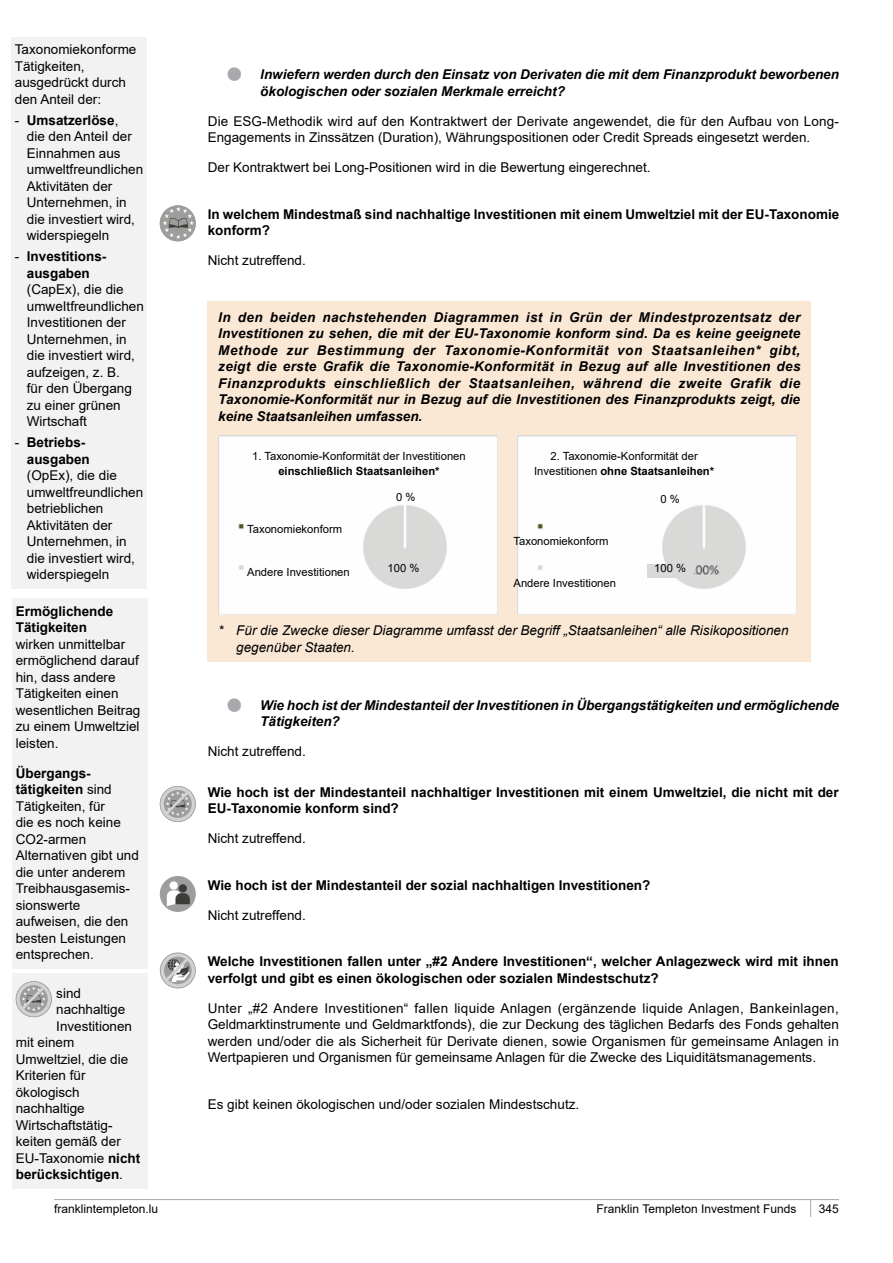
<style>
.page{position:relative;width:893px;height:1263px;background:#fff}
.page>*{position:absolute;margin:0;border:0;box-sizing:border-box;transform-origin:0 0}
.t1{font:13.5px/16.5px "Arial";color:#000}
.t2{font:italic 700 13.5px/16.5px "Arial";color:#000}
.t3{font:700 13.5px/16.5px "Arial";color:#000}
.t4{font:italic 13.5px/16.5px "Arial";color:#000}
.t5{font:12px "Arial";color:#000}
.t6{font:11.25px/15px "Arial";color:#000;text-align:center}
.t7{font:700 11.25px "Arial";color:#000}
.s1{font-weight:700}
.s2{font-weight:400}
.s3{color:#a7a9ac}
</style>
<div class="page">
<hr style="left:54px;top:1199px;width:785px;height:1px;background:#a7a9ac">
<svg style="left:810px;top:1200px;width:1px;height:17px"></svg>
<div style="left:208px;top:301px;width:603px;height:361px;background:#fae8d5"></div>
<img style="left:517px;top:435px;width:280px;height:179px">
<img style="left:218px;top:435px;width:280px;height:179px">
<svg style="left:160px;top:205px;width:36px;height:36px"></svg>
<div style="left:12px;top:37px;width:135px;height:552px;background:#f2f2f2"></div>
<div style="left:380px;top:564px;width:47px;height:13px;background:#d9d9d9"></div>
<div style="left:13px;top:598px;width:135px;height:371px;background:#f2f2f2"></div>
<svg style="left:160px;top:786px;width:36px;height:36px"></svg>
<div style="left:13px;top:974px;width:135px;height:215px;background:#f2f2f2"></div>
<svg style="left:16px;top:981px;width:36px;height:36px"></svg>
<div style="left:160px;top:876px;width:36px;height:36px;background:#9d9d9c;border-radius:50%"></div>
<svg style="left:167px;top:890px;width:23px;height:16px"></svg>
<div style="left:179px;top:884px;width:8px;height:8px;background:#3c3c3b;border-radius:50%"></div>
<div style="left:170px;top:881px;width:8px;height:9px;background:#fff;border-radius:50%"></div>
<svg style="left:160px;top:952px;width:36px;height:36px"></svg>
<svg style="left:161px;top:953px;width:34px;height:34px"></svg>
<div style="left:647px;top:564px;width:46px;height:13px;background:#d9d9d9"></div>
<p class="t1" style="left:15px;top:41px;width:123px">Taxonomiekonforme<br>Tätigkeiten, ausgedrückt durch den Anteil der:</p>
<p class="t1" style="left:27px;top:112px;width:118px;text-indent:-12px">- <span class="s1">Umsatzerlöse</span>,<br>die den AnteiI der<br>Einnahmen aus umweltfreundlichen<br>Aktivitäten der<br>Unternehmen, in die investiert wird, widerspiegeln</p>
<p class="t3" style="left:15px;top:248px;width:93px;text-align:center"><span class="s2">-</span> lnvestitions&shy;ausgaben</p>
<p class="t1" style="left:27px;top:281px;width:119px">(CapEx), die die umweItfreundlichen<br>Investitionen der<br>Unternehmen, in die investiert wird, aufzeigen, z. B.<br>für den Übergang zu einer grünen<br>Wirtschaft</p>
<p class="t3" style="left:27px;top:434px;width:65px;text-indent:-12px"><span class="s2">-</span> Betriebs&shy;ausgaben</p>
<p class="t1" style="left:27px;top:467px;width:118px">(OpEx), die die umweltfreundlichen betrieblichen<br>Aktivitäten der<br>Unternehmen, in die investiert wird, widerspiegeln</p>
<p class="t3" style="left:16px;top:603px;width:99px">Ermöglichende<br>Tätigkeiten</p>
<p class="t1" style="left:16px;top:636px;width:126px">wirken unmittelbar ermöglichend darauf hin, dass andere<br>Tätigkeiten einen wesentlichen Beitrag zu einem Umweltziel leisten.</p>
<p class="t1" style="left:16px;top:765px;width:125px"><span class="s1">Übergangs&shy;tätigkeiten</span> sind<br>Tätigkeiten, für<br>die es noch keine<br>CO2-armen<br>Alternativen gibt und die unter anderem<br>Treibhausgasemis&shy;sionswerte aufweisen, die den besten Leistungen entsprechen.</p>
<p class="t1" style="left:56px;top:984px;width:26px">sind</p>
<p class="t1" style="left:56px;top:1001px;width:71px">nachhaltige</p>
<p class="t1" style="left:56px;top:1017px;width:77px">Investitionen</p>
<p class="t1" style="left:16px;top:1034px;width:60px">mit einem</p>
<p class="t1" style="left:16px;top:1050px;width:114px">Umweltziel, die die</p>
<p class="t1" style="left:16px;top:1067px;width:71px">Kriterien für</p>
<p class="t1" style="left:16px;top:1083px;width:65px">ökologisch</p>
<p class="t1" style="left:16px;top:1100px;width:71px">nachhaltige</p>
<p class="t1" style="left:16px;top:1116px;width:98px">Wirtschaftstätig-</p>
<p class="t1" style="left:16px;top:1133px;width:107px">keiten gemäß der</p>
<p class="t1" style="left:16px;top:1149px;width:126px">EU-Taxonomie <span class="s1">nicht</span></p>
<p class="t3" style="left:16px;top:1166px;width:109px">berücksichtigen<span class="s2">.</span></p>
<p class="t2" style="left:260px;top:67px;width:580px;text-indent:-35px"><span class="s3">•</span> lnwiefern werden durch den Einsatz von Derivaten die mit dem Finanzprodukt beworbenen ökologischen oder sozialen Merkmale erreicht?</p>
<p class="t1" style="left:208px;top:113px;width:633px">Die ESG-Methodik wird auf den Kontraktwert der Derivate angewendet, die für den Aufbau von Long-<br>Engagements in Zinssätzen (Duration), Währungspositionen oder Credit Spreads eingesetzt werden.</p>
<p class="t1" style="left:208px;top:159px;width:444px">Der Kontraktwert bei Long-Positionen wird in die Bewertung eingerechnet.</p>
<p class="t3" style="left:208px;top:206px;width:633px">In welchem Mindestmaß sind nachhaltige Investitionen mit einem Umweltziel mit der EU-Taxonomie konform?</p>
<p class="t1" style="left:208px;top:252px;width:100px">Nicht zutreffend.</p>
<p class="t2" style="left:218px;top:309px;width:584px;text-align:justify">In den beiden nachstehenden Diagrammen ist in Grün der Mindestprozentsatz der Investitionen zu sehen, die mit der EU-Taxonomie konform sind. Da es keine geeignete Methode zur Bestimmung der Taxonomie-Konformität von Staatsanleihen* gibt, zeigt die erste Grafik die Taxonomie-Konformität in Bezug auf alle Investitionen des Finanzprodukts einschließlich der Staatsanleihen, während die zweite Grafik die Taxonomie-Konformität nur in Bezug auf die Investitionen des Finanzprodukts zeigt, die keine Staatsanleihen umfassen.</p>
<p class="t6" style="left:252px;top:449px;width:215px">1. Taxonomie-Konformität der Investitionen</p>
<p class="t7" style="left:278px;top:463px;width:163px">einschließlich Staatsanleihen*</p>
<p class="t6" style="left:534px;top:449px;width:182px">2. Taxonomie-Konformität der<br>Investitionen <span class="s1">ohne Staatsanleihen*</span></p>
<p class="t6" style="left:396px;top:490px;width:21px">0 %</p>
<p class="t6" style="left:661px;top:492px;width:21px">0 %</p>
<p class="t6" style="left:247px;top:521px;width:97px">Taxonomiekonform</p>
<p class="t6" style="left:247px;top:565px;width:104px">Andere Investitionen</p>
<p class="t6" style="left:388px;top:560px;width:33px">100 %</p>
<p class="t6" style="left:513px;top:533px;width:97px">Taxonomiekonform</p>
<p class="t6" style="left:513px;top:576px;width:104px">Andere Investitionen</p>
<p class="t6" style="left:654px;top:561px;width:33px">100 %</p>
<p class="t4" style="left:236px;top:622px;width:554px;text-indent:-18px">* Für die Zwecke dieser Diagramme umfasst der Begriff „Staatsanleihen“ alle Risikopositionen gegenüber Staaten.</p>
<p class="t2" style="left:260px;top:697px;width:580px;text-indent:-35px"><span class="s3">•</span> Wie hoch ist der Mindestanteil der Investitionen in Übergangstätigkeiten und ermöglichende<br>Tätigkeiten?</p>
<p class="t1" style="left:208px;top:743px;width:100px">Nicht zutreffend.</p>
<p class="t3" style="left:208px;top:784px;width:632px">Wie hoch ist der Mindestanteil nachhaltiger Investitionen mit einem Umweltziel, die nicht mit der<br>EU-Taxonomie konform sind?</p>
<p class="t1" style="left:208px;top:830px;width:100px">Nicht zutreffend.</p>
<p class="t3" style="left:208px;top:877px;width:444px">Wie hoch ist der Mindestanteil der sozial nachhaltigen Investitionen?</p>
<p class="t1" style="left:208px;top:906px;width:100px">Nicht zutreffend.</p>
<p class="t3" style="left:208px;top:953px;width:632px">Welche Investitionen fallen unter „#2 Andere Investitionen“, welcher Anlagezweck wird mit ihnen verfolgt und gibt es einen ökologischen oder sozialen Mindestschutz?</p>
<p class="t1" style="left:208px;top:999px;width:633px;text-align:justify">Unter „#2 Andere Investitionen“ fallen liquide Anlagen (ergänzende liquide Anlagen, Bankeinlagen, Geldmarktinstrumente und Geldmarktfonds), die zur Deckung des täglichen Bedarfs des Fonds gehalten werden und/oder die als Sicherheit für Derivate dienen, sowie Organismen für gemeinsame Anlagen in Wertpapieren und Organismen für gemeinsame Anlagen für die Zwecke des Liquiditätsmanagements.</p>
<p class="t1" style="left:208px;top:1095px;width:373px">Es gibt keinen ökologischen und/oder sozialen Mindestschutz.</p>
<p class="t5" style="left:54px;top:1200px;width:106px">franklintempleton.lu</p>
<p class="t5" style="left:597px;top:1200px;width:201px">Franklin Templeton Investment Funds</p>
<p class="t5" style="left:819px;top:1200px;width:22px">345</p>
</div>
